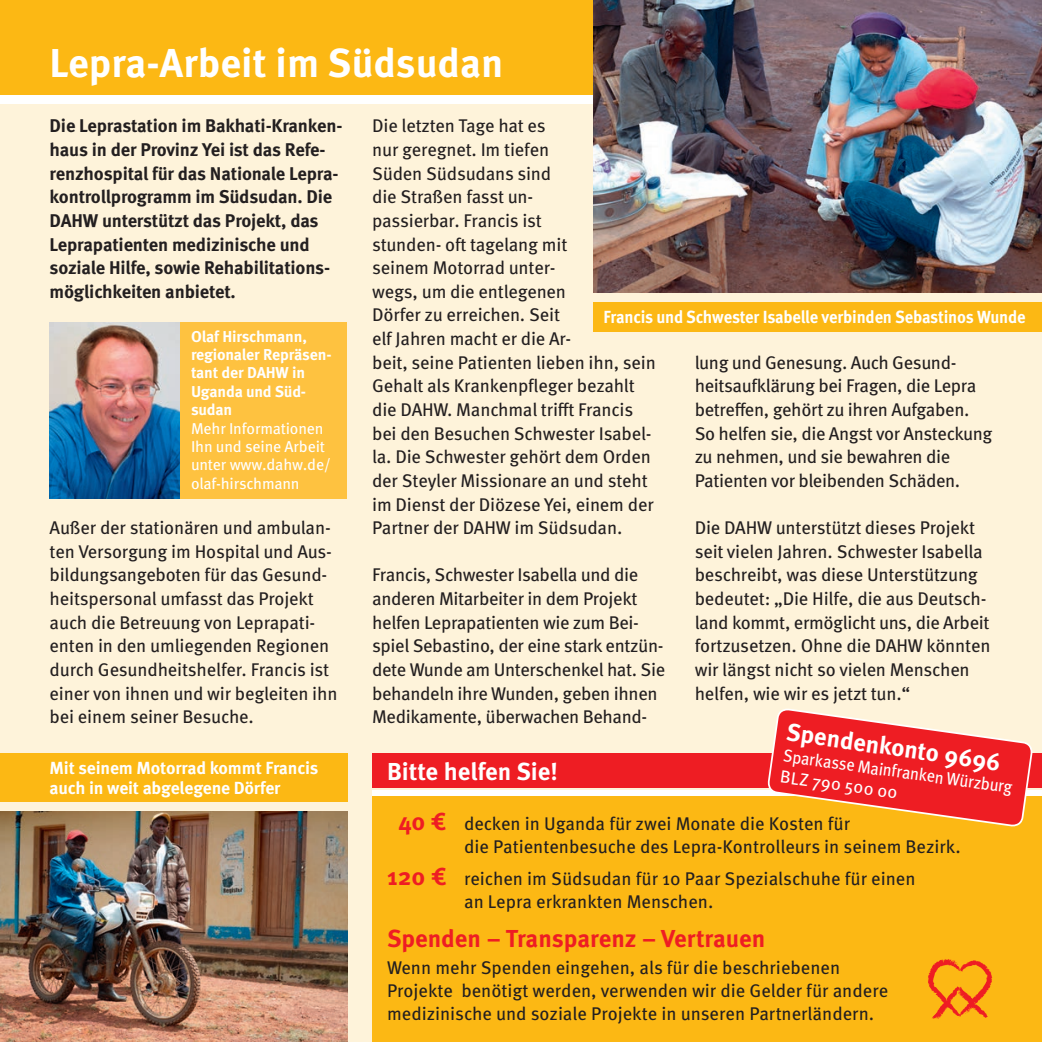
<style>
.page{position:relative;width:1042px;height:1042px;background:#fff}
.page>*{position:absolute;margin:0;border:0;box-sizing:border-box;transform-origin:0 0}
.t1{font:700 40.25px "Meta OT";color:#fff}
.t2{font:700 24.5px "Meta OT";color:#fff}
.t3{font:700 24.5px "Meta OT";color:#ee1d23}
.t4{font:18.38px/23.6px "Meta OT";letter-spacing:-.01em;color:#231f20}
.t5{font:700 18.38px/23.6px "Meta OT";letter-spacing:-.01em;color:#231f20}
.t6{font:700 17.5px/20.1px "Meta OT";letter-spacing:-.01em;color:#fff}
.t7{font:700 17.5px "Meta OT";letter-spacing:-.01em;color:#fff;scale:.94 1}
.t8{font:17.5px/21px "Meta OT";color:#fff;scale:.93 1}
.t9{font:15.75px/18.4px "Meta OT";letter-spacing:-.01em;color:#fff}
.t10{font:700 15.75px/18.4px "Meta OT";letter-spacing:-.01em;color:#fff}
.s1{font-weight:700;font-size:24.5px;color:#ee1d23}
</style>
<div class="page">
<div style="left:0;top:104px;width:1042px;height:938px;background:#fef3da"></div>
<div style="left:372px;top:790px;width:670px;height:62px;background:#fff"></div>
<div style="left:372px;top:796px;width:670px;height:246px;background:#fcb814"></div>
<div style="left:0;top:0;width:612px;height:94px;background:#fcb814"></div>
<svg style="left:928px;top:959px;width:64px;height:60px"></svg>
<div style="left:372px;top:753px;width:670px;height:35px;background:#ee1d23"></div>
<svg style="left:767px;top:708px;width:266px;height:119px"></svg>
<img style="left:593px;top:1px;width:449px;height:292px">
<img style="left:558px;top:0;width:484px;height:1px">
<img style="left:0;top:811px;width:347px;height:231px">
<div style="left:0;top:753px;width:347px;height:48px;background:#fcb814"></div>
<div style="left:593px;top:302px;width:449px;height:30px;background:#fcb814"></div>
<div style="left:50px;top:322px;width:297px;height:177px;background:#fec240"></div>
<img style="left:50px;top:322px;width:130px;height:177px">
<h1 class="t1" style="left:50px;top:47px;width:455px">Lepra-Arbeit im Südsudan</h1>
<p class="t5" style="left:50px;top:115px;width:294px">Die Leprastation im Bakhati-Kranken&shy;haus in der Provinz Yei ist das Refe&shy;renzhospital für das Nationale Lepra&shy;kontrollprogramm im Südsudan. Die DAHW unterstützt das Projekt, das Leprapatienten medizinische und soziale Hilfe, sowie Rehabilitations&shy;möglichkeiten anbietet.</p>
<p class="t4" style="left:372px;top:115px;width:285px">Die letzten Tage hat es<br>nur geregnet. Im tiefen<br>Süden Südsudans sind<br>die Straßen fasst un-<br>passierbar. Francis ist<br>stunden- oft tagelang mit<br>seinem Motorrad unter-<br>wegs, um die entlegenen<br>Dörfer zu erreichen. Seit<br>elf Jahren macht er die Ar-<br>beit, seine Patienten lieben ihn, sein<br>Gehalt als Krankenpfleger bezahlt die DAHW. Manchmal trifft Francis bei den Besuchen Schwester Isabel&shy;la. Die Schwester gehört dem Orden der Steyler Missionare an und steht im Dienst der Diözese Yei, einem der<br>Partner der DAHW im Südsudan.</p>
<p class="t4" style="left:372px;top:564px;width:295px">Francis, Schwester Isabella und die anderen Mitarbeiter in dem Projekt helfen Leprapatienten wie zum Bei&shy;spiel Sebastino, der eine stark entzün&shy;dete Wunde am Unterschenkel hat. Sie behandeln ihre Wunden, geben ihnen Medikamente, überwachen Behand-</p>
<p class="t7" style="left:603px;top:310px;width:451px">Francis und Schwester Isabelle verbinden Sebastinos Wunde</p>
<p class="t10" style="left:191px;top:328px;width:142px">Olaf Hirschmann, regionaler Repräsen&shy;tant der DAHW in<br>Uganda und Süd&shy;sudan</p>
<p class="t9" style="left:191px;top:419px;width:142px">Mehr Informationen<br>Ihn und seine Arbeit unter www.dahw.de/ olaf-hirschmann</p>
<p class="t4" style="left:694px;top:351px;width:299px">lung und Genesung. Auch Gesund&shy;heitsaufklärung bei Fragen, die Lepra betreffen, gehört zu ihren Aufgaben.<br>So helfen sie, die Angst vor Ansteckung zu nehmen, und sie bewahren die Patienten vor bleibenden Schäden.</p>
<p class="t4" style="left:694px;top:516px;width:297px">Die DAHW unterstützt dieses Projekt seit vielen Jahren. Schwester Isabella beschreibt, was diese Unterstützung bedeutet: „Die Hilfe, die aus Deutsch&shy;land kommt, ermöglicht uns, die Arbeit fortzusetzen. Ohne die DAHW könnten wir längst nicht so vielen Menschen helfen, wie wir es jetzt tun.“</p>
<p class="t4" style="left:50px;top:516px;width:289px">Außer der stationären und ambulan&shy;ten Versorgung im Hospital und Aus&shy;bildungsangeboten für das Gesund&shy;heitspersonal umfasst das Projekt auch die Betreuung von Leprapati&shy;enten in den umliegenden Regionen durch Gesundheitshelfer. Francis ist einer von ihnen und wir begleiten ihn bei einem seiner Besuche.</p>
<h2 class="t2" style="left:788px;top:722px;width:217px;rotate:8deg">Spendenkonto 9696</h2>
<p class="t8" style="left:785px;top:745px;width:250px;rotate:8deg">Sparkasse Mainfranken Würzburg<br>BLZ 790 500 00</p>
<p class="t6" style="left:50px;top:759px;width:270px">Mit seinem Motorrad kommt Francis auch in weit abgelegene Dörfer</p>
<h2 class="t2" style="left:387px;top:761px;width:172px">Bitte helfen Sie!</h2>
<p class="t4" style="left:464px;top:812px;width:498px;text-indent:-66px"><span class="s1">40 €</span> decken in Uganda für zwei Monate die Kosten für<br>die Patientenbesuche des Lepra-Kontrolleurs in seinem Bezirk.</p>
<p class="t4" style="left:464px;top:867px;width:453px;text-indent:-77px"><span class="s1">120 €</span> reichen im Südsudan für 10 Paar Spezialschuhe für einen an Lepra erkrankten Menschen.</p>
<h2 class="t3" style="left:387px;top:928px;width:380px">Spenden – Transparenz – Vertrauen</h2>
<p class="t4" style="left:387px;top:957px;width:503px;line-height:22.8px">Wenn mehr Spenden eingehen, als für die beschriebenen<br>Projekte benötigt werden, verwenden wir die Gelder für andere medizinische und soziale Projekte in unseren Partnerländern.</p>
</div>
